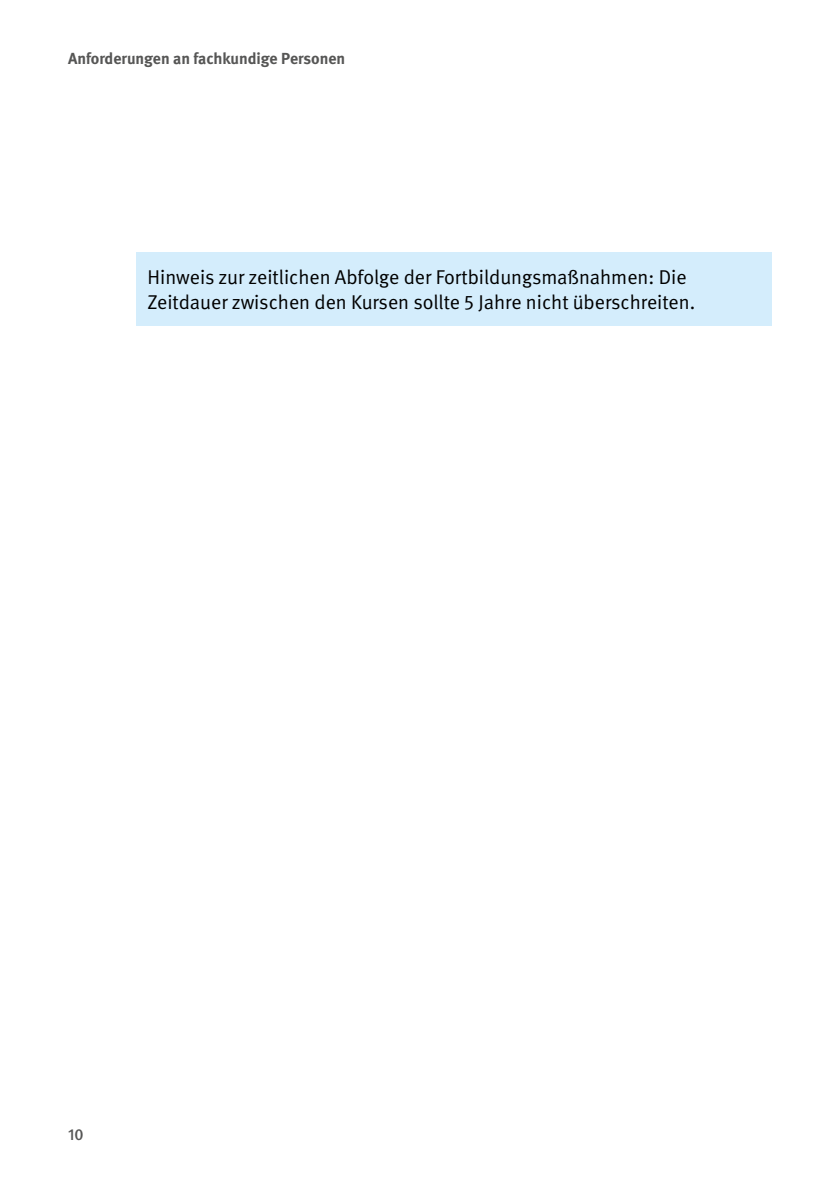
<style>
.page{position:relative;width:840px;height:1191px;background:#fff}
.page>*{position:absolute;margin:0;border:0;box-sizing:border-box;transform-origin:0 0}
.Fließtext_STG_FT{font:20px/25.6px "DGUV Meta";color:#000}
.t1{font:700 16px "DGUV Meta";color:#565655}
.t2{font:500 16px "DGUV Meta";color:#565655}
</style>
<div class="page">
<div style="left:136px;top:252px;width:635px;height:73px;background:#d4edfc"></div>
<p class="t1" style="left:68px;top:49px;width:278px">Anforderungen an fachkundige Personen</p>
<p class="Fließtext_STG_FT" style="left:147px;top:264px;width:549px">Hinweis zur zeitlichen Abfolge der Fortbildungsmaßnahmen: Die<br>Zeitdauer zwischen den Kursen sollte 5 Jahre nicht überschreiten.</p>
<p class="t2" style="left:68px;top:1124px;width:17px">10</p>
</div>
